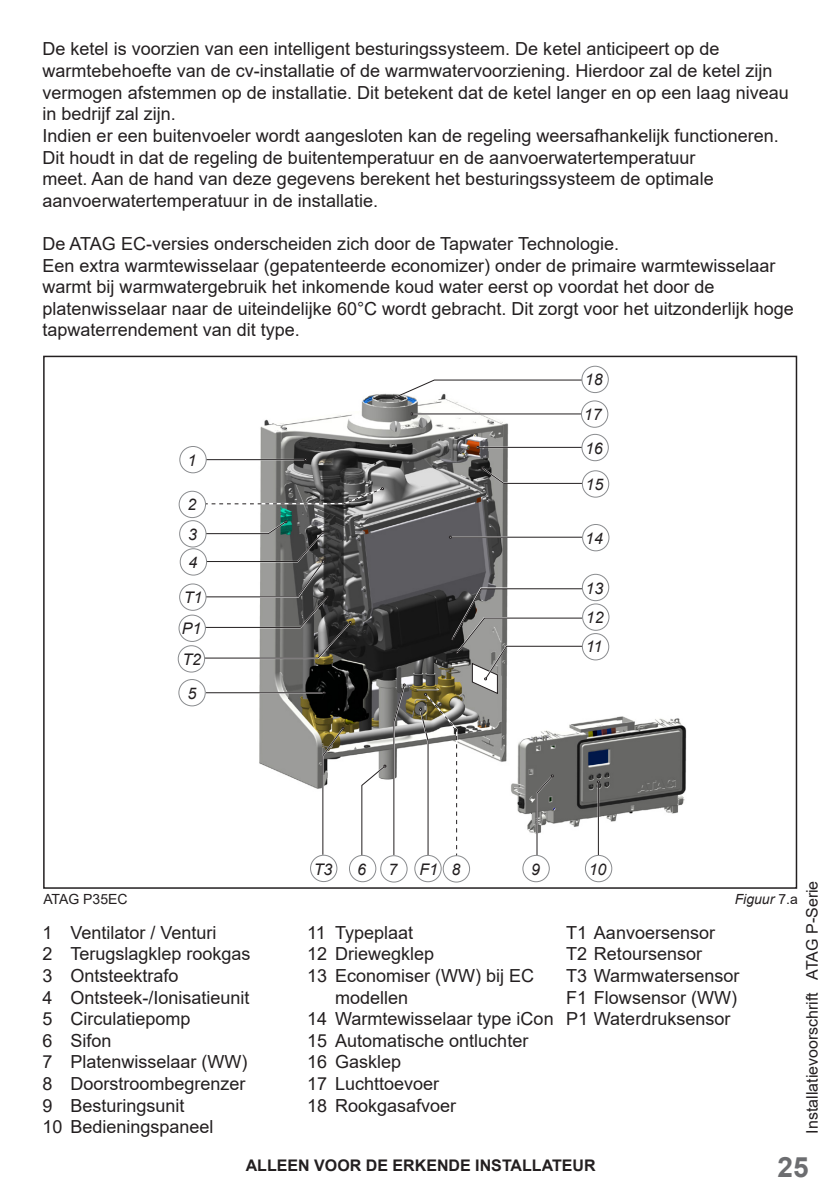
<style>
.page{position:relative;width:840px;height:1191px;background:#fff}
.page>*{position:absolute;margin:0;border:0;box-sizing:border-box;transform-origin:0 0}
.t1{font:700 28px "Arial";color:#6c6d70}
.Gewone_tekst_vooraan{font:18px/21.6px "Arial";color:#231f20}
.Gewone_tekst_opsomming{font:18px/21.6px "Arial";color:#231f20}
.Bijschrift{font:italic 16px "Arial";color:#231f20}
.t2{font:16px "Arial";color:#231f20}
.t3{font:700 16px "Arial";color:#231f20}
.onderschrift{font:14px "Arial";color:#231f20}
.onderschrift-2{font:italic 14px "Arial";color:#231f20}
.s1{font-style:normal}
</style>
<div class="page">
<img style="left:249px;top:388px;width:438px;height:450px">
<div style="left:522px;top:855px;width:27px;height:27px;border:1px solid #8a8c8f;border-radius:50%"></div>
<div style="left:584px;top:855px;width:28px;height:27px;border:1px solid #8a8c8f;border-radius:50%"></div>
<hr style="left:597px;top:783px;width:1px;height:72px;background:#231f20">
<svg style="left:360px;top:682px;width:46px;height:174px"></svg>
<div style="left:414px;top:855px;width:27px;height:27px;border:1px solid #8a8c8f;border-radius:50%"></div>
<div style="left:349px;top:855px;width:27px;height:27px;border:1px solid #8a8c8f;border-radius:50%"></div>
<div style="left:380px;top:855px;width:27px;height:27px;border:1px solid #8a8c8f;border-radius:50%"></div>
<div style="left:442px;top:855px;width:27px;height:27px;border:1px solid #8a8c8f;border-radius:50%"></div>
<svg style="left:321px;top:725px;width:24px;height:131px"></svg>
<div style="left:310px;top:855px;width:27px;height:27px;border:1px solid #8a8c8f;border-radius:50%"></div>
<div style="left:582px;top:524px;width:26px;height:27px;background:#fff;border-radius:50%"></div>
<div style="left:582px;top:524px;width:27px;height:27px;border:1px solid #8a8c8f;border-radius:50%"></div>
<div style="left:582px;top:604px;width:26px;height:26px;background:#fff;border-radius:50%"></div>
<div style="left:582px;top:603px;width:27px;height:27px;border:1px solid #8a8c8f;border-radius:50%"></div>
<div style="left:582px;top:633px;width:26px;height:27px;background:#fff;border-radius:50%"></div>
<div style="left:581px;top:633px;width:27px;height:27px;border:1px solid #8a8c8f;border-radius:50%"></div>
<hr style="left:476px;top:446px;width:105px;height:2px;background:#fff">
<hr style="left:478px;top:447px;width:103px;height:1px;background:#231f20">
<hr style="left:410px;top:413px;width:171px;height:2px;background:#fff">
<hr style="left:412px;top:413px;width:169px;height:1px;background:#231f20">
<svg style="left:390px;top:379px;width:193px;height:22px"></svg>
<hr style="left:449px;top:536px;width:133px;height:2px;background:#fff">
<hr style="left:451px;top:537px;width:131px;height:1px;background:#231f20">
<svg style="left:479px;top:465px;width:104px;height:20px"></svg>
<div style="left:581px;top:401px;width:26px;height:26px;background:#fff;border-radius:50%"></div>
<div style="left:580px;top:400px;width:28px;height:28px;border:1px solid #8a8c8f;border-radius:50%"></div>
<div style="left:581px;top:366px;width:27px;height:26px;background:#fff;border-radius:50%"></div>
<div style="left:581px;top:366px;width:27px;height:27px;border:1px solid #8a8c8f;border-radius:50%"></div>
<div style="left:581px;top:434px;width:27px;height:27px;background:#fff;border-radius:50%"></div>
<div style="left:581px;top:434px;width:27px;height:27px;border:1px solid #8a8c8f;border-radius:50%"></div>
<div style="left:582px;top:471px;width:26px;height:26px;background:#fff;border-radius:50%"></div>
<div style="left:581px;top:470px;width:27px;height:27px;border:1px solid #8a8c8f;border-radius:50%"></div>
<svg style="left:418px;top:587px;width:165px;height:270px"></svg>
<div style="left:582px;top:574px;width:26px;height:26px;background:#fff;border-radius:50%"></div>
<div style="left:581px;top:574px;width:27px;height:27px;border:1px solid #8a8c8f;border-radius:50%"></div>
<hr style="left:206px;top:459px;width:98px;height:1px;background:#231f20">
<hr style="left:206px;top:692px;width:117px;height:1px;background:#231f20">
<div style="left:178px;top:679px;width:27px;height:27px;border:1px solid #8a8c8f;border-radius:50%"></div>
<div style="left:179px;top:491px;width:27px;height:27px;border:1px solid #8a8c8f;border-radius:50%"></div>
<div style="left:179px;top:446px;width:27px;height:27px;border:1px solid #8a8c8f;border-radius:50%"></div>
<svg style="left:204px;top:486px;width:181px;height:19px"></svg>
<div style="left:179px;top:520px;width:27px;height:27px;border:1px solid #8a8c8f;border-radius:50%"></div>
<div style="left:180px;top:548px;width:27px;height:27px;border:1px solid #8a8c8f;border-radius:50%"></div>
<div style="left:179px;top:583px;width:27px;height:28px;border:1px solid #8a8c8f;border-radius:50%"></div>
<svg style="left:202px;top:519px;width:151px;height:141px"></svg>
<div style="left:179px;top:615px;width:26px;height:26px;background:#fff;border-radius:50%"></div>
<div style="left:178px;top:614px;width:28px;height:28px;border:1px solid #8a8c8f;border-radius:50%"></div>
<div style="left:178px;top:645px;width:26px;height:27px;background:#fff;border-radius:50%"></div>
<div style="left:178px;top:645px;width:27px;height:27px;border:1px solid #8a8c8f;border-radius:50%"></div>
<p class="Gewone_tekst_vooraan" style="left:43px;top:38px;width:747px">De ketel is voorzien van een intelligent besturingssysteem. De ketel anticipeert op de warmtebehoefte van de cv-installatie of de warmwatervoorziening. Hierdoor zal de ketel zijn vermogen afstemmen op de installatie. Dit betekent dat de ketel langer en op een laag niveau in bedrijf zal zijn.</p>
<p class="Gewone_tekst_vooraan" style="left:43px;top:125px;width:737px">Indien er een buitenvoeler wordt aangesloten kan de regeling weersafhankelijk functioneren.<br>Dit houdt in dat de regeling de buitentemperatuur en de aanvoerwatertemperatuur<br>meet. Aan de hand van deze gegevens berekent het besturingssysteem de optimale aanvoerwatertemperatuur in de installatie.</p>
<p class="Gewone_tekst_vooraan" style="left:43px;top:233px;width:577px">De ATAG EC-versies onderscheiden zich door de Tapwater Technologie.</p>
<p class="Gewone_tekst_vooraan" style="left:43px;top:254px;width:752px">Een extra warmtewisselaar (gepatenteerde economizer) onder de primaire warmtewisselaar warmt bij warmwatergebruik het inkomende koud water eerst op voordat het door de platenwisselaar naar de uiteindelijke 60°C wordt gebracht. Dit zorgt voor het uitzonderlijk hoge tapwaterrendement van dit type.</p>
<p class="Bijschrift" style="left:584px;top:369px;width:19px">18</p>
<p class="Bijschrift" style="left:187px;top:450px;width:10px">1</p>
<p class="Bijschrift" style="left:187px;top:494px;width:10px">2</p>
<p class="Bijschrift" style="left:188px;top:524px;width:10px">3</p>
<p class="Bijschrift" style="left:188px;top:552px;width:10px">4</p>
<p class="Bijschrift" style="left:184px;top:587px;width:20px">T1</p>
<p class="Bijschrift" style="left:182px;top:618px;width:21px">P1</p>
<p class="Bijschrift" style="left:182px;top:649px;width:20px">T2</p>
<p class="Bijschrift" style="left:187px;top:683px;width:10px">5</p>
<p class="Bijschrift" style="left:583px;top:404px;width:19px">17</p>
<p class="Bijschrift" style="left:584px;top:437px;width:19px">16</p>
<p class="Bijschrift" style="left:585px;top:474px;width:19px">15</p>
<p class="Bijschrift" style="left:585px;top:528px;width:19px">14</p>
<p class="Bijschrift" style="left:585px;top:577px;width:19px">13</p>
<p class="Bijschrift" style="left:585px;top:607px;width:19px">12</p>
<p class="Bijschrift" style="left:585px;top:635px;width:18px">11</p>
<p class="Bijschrift" style="left:314px;top:858px;width:20px">T3</p>
<p class="Bijschrift" style="left:357px;top:859px;width:10px">6</p>
<p class="Bijschrift" style="left:388px;top:859px;width:10px">7</p>
<p class="Bijschrift" style="left:419px;top:858px;width:20px">F1</p>
<p class="Bijschrift" style="left:451px;top:859px;width:10px">8</p>
<p class="Bijschrift" style="left:531px;top:858px;width:10px">9</p>
<p class="Bijschrift" style="left:588px;top:858px;width:19px">10</p>
<p class="onderschrift" style="left:43px;top:889px;width:86px">ATAG P35EC</p>
<p class="onderschrift-2" style="left:734px;top:890px;width:65px">Figuur <span class="s1">7.a</span></p>
<p class="Gewone_tekst_opsomming" style="left:566px;top:921px;width:150px">T1 Aanvoersensor</p>
<p class="Gewone_tekst_opsomming" style="left:566px;top:943px;width:137px">T2 Retoursensor</p>
<p class="Gewone_tekst_opsomming" style="left:566px;top:964px;width:175px">T3 Warmwatersensor</p>
<p class="Gewone_tekst_opsomming" style="left:566px;top:986px;width:172px">F1 Flowsensor (WW)</p>
<p class="Gewone_tekst_opsomming" style="left:566px;top:1007px;width:166px">P1 Waterdruksensor</p>
<p class="Gewone_tekst_opsomming" style="left:43px;top:921px;width:175px">1 Ventilator / Venturi</p>
<p class="Gewone_tekst_opsomming" style="left:43px;top:943px;width:209px">2 Terugslagklep rookgas</p>
<p class="Gewone_tekst_opsomming" style="left:43px;top:964px;width:137px">3 Ontsteektrafo</p>
<p class="Gewone_tekst_opsomming" style="left:43px;top:986px;width:208px">4 Ontsteek-/Ionisatieunit</p>
<p class="Gewone_tekst_opsomming" style="left:43px;top:1007px;width:149px">5 Circulatiepomp</p>
<p class="Gewone_tekst_opsomming" style="left:43px;top:1029px;width:70px">6 Sifon</p>
<p class="Gewone_tekst_opsomming" style="left:43px;top:1051px;width:206px">7 Platenwisselaar (WW)</p>
<p class="Gewone_tekst_opsomming" style="left:43px;top:1072px;width:204px">8 Doorstroombegrenzer</p>
<p class="Gewone_tekst_opsomming" style="left:43px;top:1094px;width:143px">9 Besturingsunit</p>
<p class="Gewone_tekst_opsomming" style="left:43px;top:1115px;width:172px">10 Bedieningspaneel</p>
<p class="Gewone_tekst_opsomming" style="left:307px;top:921px;width:107px">11 Typeplaat</p>
<p class="Gewone_tekst_opsomming" style="left:307px;top:943px;width:128px">12 Driewegklep</p>
<p class="Gewone_tekst_opsomming" style="left:335px;top:964px;width:200px;text-indent:-28px">13 Economiser (WW) bij EC modellen</p>
<p class="Gewone_tekst_opsomming" style="left:307px;top:1007px;width:248px">14 Warmtewisselaar type iCon</p>
<p class="Gewone_tekst_opsomming" style="left:307px;top:1029px;width:222px">15 Automatische ontluchter</p>
<p class="Gewone_tekst_opsomming" style="left:307px;top:1051px;width:95px">16 Gasklep</p>
<p class="Gewone_tekst_opsomming" style="left:307px;top:1072px;width:133px">17 Luchttoevoer</p>
<p class="Gewone_tekst_opsomming" style="left:307px;top:1094px;width:150px">18 Rookgasafvoer</p>
<p class="t2" style="left:800px;top:1133px;width:254px;rotate:-90deg">Installatievoorschrift ATAG P-Serie</p>
<p class="t3" style="left:245px;top:1154px;width:351px">ALLEEN VOOR DE ERKENDE INSTALLATEUR</p>
<h1 class="t1" style="left:777px;top:1147px;width:33px">25</h1>
</div>
